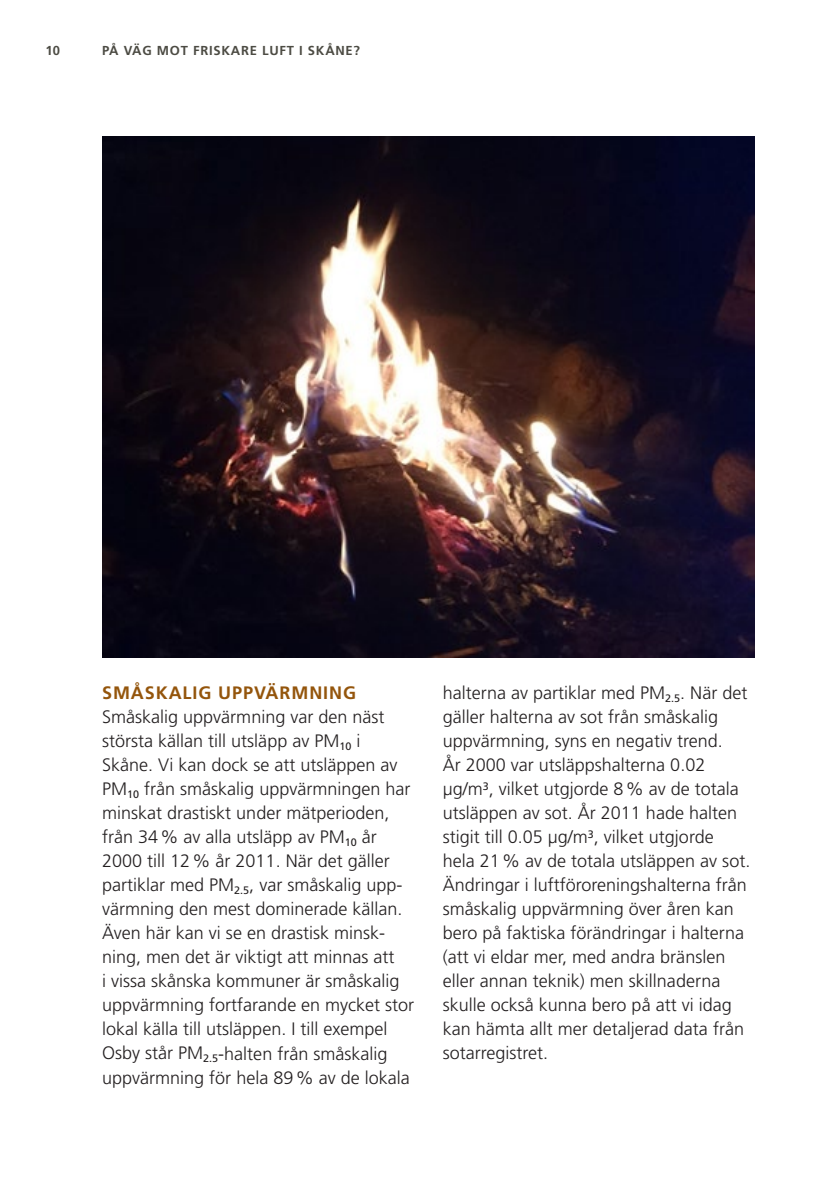
<style>
.page{position:relative;width:840px;height:1191px;background:#fff}
.page>*{position:absolute;margin:0;border:0;box-sizing:border-box;transform-origin:0 0}
.t1{font:300 18px/24px "Frutiger LT Std";color:#231f20}
.t2{font:700 18px "Frutiger LT Std";letter-spacing:.05em;color:#94550c}
.t3{font:700 13px "Frutiger LT Std";letter-spacing:.06em;color:#4c4b43}
</style>
<div class="page">
<img style="left:102px;top:136px;width:652px;height:521px">
<p class="t3" style="left:45px;top:43px;width:16px">10</p>
<p class="t3" style="left:102px;top:43px;width:259px">PÅ VÄG MOT FRISKARE LUFT I SKÅNE?</p>
<p class="t2" style="left:102px;top:682px;width:255px">SMÅSKALIG UPPVÄRMNING</p>
<p class="t1" style="left:102px;top:705px;width:313px">Småskalig uppvärmning var den näst största källan till utsläpp av PM<sub>10</sub> i Skåne. Vi kan dock se att utsläppen av PM<sub>10</sub> från småskalig uppvärmningen har minskat drastiskt under mätperioden, från 34% av alla utsläpp av PM<sub>10</sub> år 2000 till 12% år 2011. När det gäller partiklar med PM<sub>2.5</sub>, var småskalig upp&shy;värmning den mest dominerade källan.<br>Även här kan vi se en drastisk minsk&shy;ning, men det är viktigt att minnas att<br>i vissa skånska kommuner är småskalig uppvärmning fortfarande en mycket stor lokal källa till utsläppen. I till exempel Osby står PM<sub>2.5</sub>-halten från småskalig uppvärmning för hela 89% av de lokala</p>
<p class="t1" style="left:442px;top:681px;width:309px">halterna av partiklar med PM<sub>2.5</sub>. När det gäller halterna av sot från småskalig uppvärmning, syns en negativ trend.<br>År 2000 var utsläppshalterna 0.02 µg/m<sup>3</sup>, vilket utgjorde 8% av de totala utsläppen av sot. År 2011 hade halten stigit till 0.05 µg/m<sup>3</sup>, vilket utgjorde<br>hela 21% av de totala utsläppen av sot.<br>Ändringar i luftföroreningshalterna från småskalig uppvärmning över åren kan bero på faktiska förändringar i halterna (att vi eldar mer, med andra bränslen eller annan teknik) men skillnaderna skulle också kunna bero på att vi idag kan hämta allt mer detaljerad data från sotarregistret.</p>
</div>
